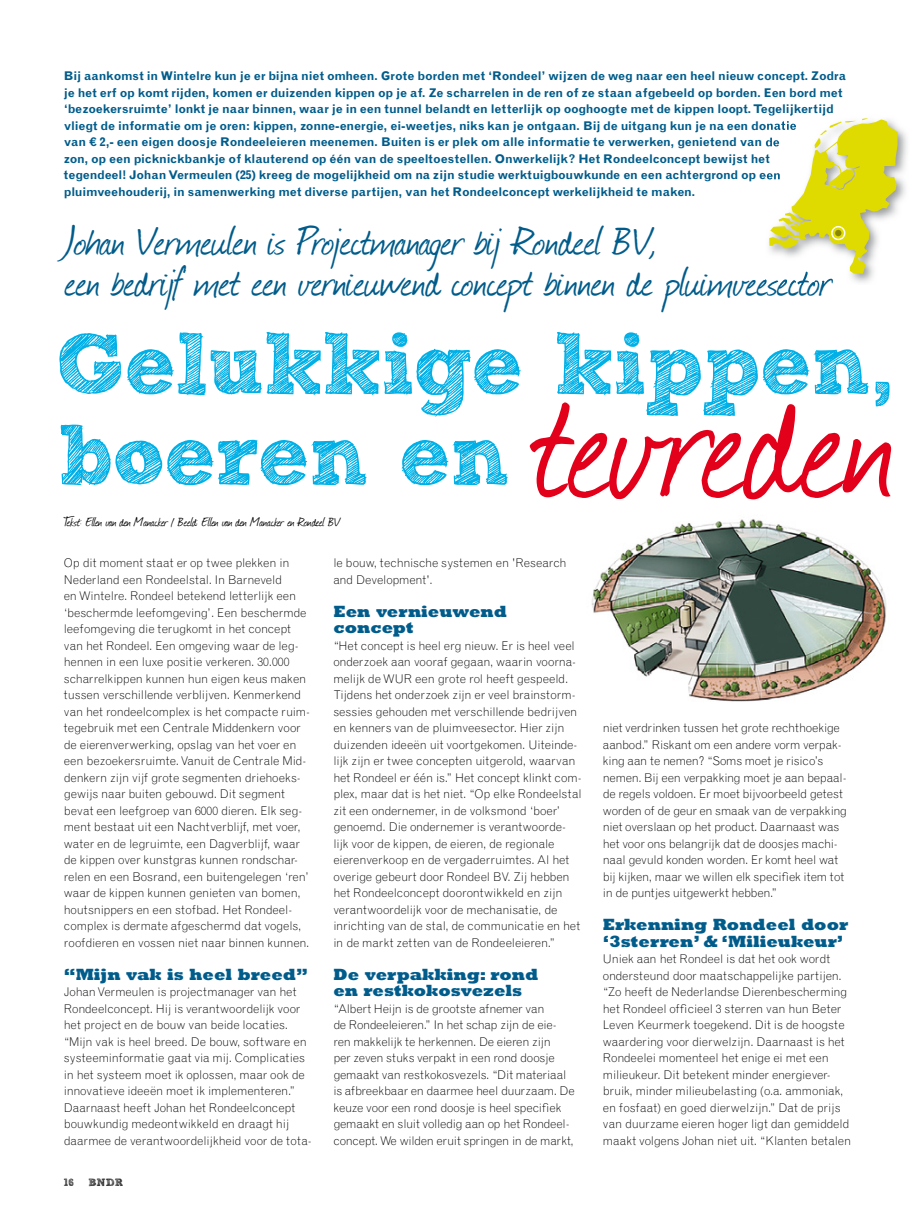
<style>
.page{position:relative;width:915px;height:1212px;background:#fff}
.page>*{position:absolute;margin:0;border:0;box-sizing:border-box;transform-origin:0 0}
.t1{font:187.5px "Journal";letter-spacing:-.02em;color:#e2001a}
.t2{font:700 87px/90.8px "Sketch Block";letter-spacing:-.015em;color:#00b0e6}
.t3{font:48px/41.2px "Journal";letter-spacing:-.01em;color:#005c8b}
.t4{font:800 16.5px/16.5px "Rockwell Std";color:#005c8b}
.t5{font:15px "Journal";letter-spacing:-.02em;color:#000}
.t6{font:300 12px/16.5px "Grotesque MT Std";letter-spacing:-.01em;color:#000}
.t7{font:700 12px/16.5px "Grotesque MT Std";letter-spacing:-.015em;color:#005c8b}
.t8{font:700 10.5px "Sketch Block";letter-spacing:.015em;color:#000}
</style>
<div class="page">
<img style="left:591px;top:519px;width:296px;height:183px">
<img style="left:850px;top:126px;width:57px;height:157px">
<img style="left:765px;top:274px;width:68px;height:11px">
<img style="left:769px;top:114px;width:57px;height:2px">
<svg style="left:765px;top:118px;width:132px;height:156px"></svg>
<p class="t7" style="left:64px;top:68px;width:783px">Bij aankomst in Wintelre kun je er bijna niet omheen. Grote borden met ‘Rondeel’ wijzen de weg naar een heel nieuw concept. Zodra je het erf op komt rijden, komen er duizenden kippen op je af. Ze scharrelen in de ren of ze staan afgebeeld op borden. Een bord met ‘bezoekersruimte’ lonkt je naar binnen, waar je in een tunnel belandt en letterlijk op ooghoogte met de kippen loopt. Tegelijkertijd vliegt de informatie om je oren: kippen, zonne-energie, ei-weetjes, niks kan je ontgaan. Bij de uitgang kun je na een donatie<br>van € 2,- een eigen doosje Rondeeleieren meenemen. Buiten is er plek om alle informatie te verwerken, genietend van de<br>zon, op een picknickbankje of klauterend op één van de speeltoestellen. Onwerkelijk? Het Rondeelconcept bewijst het<br>tegendeel! Johan Vermeulen (25) kreeg de mogelijkheid om na zijn studie werktuigbouwkunde en een achtergrond op een pluimveehouderij, in samenwerking met diverse partijen, van het Rondeelconcept werkelijkheid te maken.</p>
<h3 class="t3" style="left:65px;top:219px;width:767px">Johan Vermeulen is Projectmanager bij Rondeel BV,<br>een bedrijf met een vernieuwend concept binnen de pluimveesector</h3>
<h2 class="t2" style="left:56px;top:318px;width:836px">Gelukkige kippen, boeren en</h2>
<h1 class="t1" style="left:526px;top:314px;width:371px">tevreden</h1>
<p class="t5" style="left:64px;top:511px;width:278px">Tekst: Ellen van den Manacker / Beeld: Ellen van den Manacker en Rondeel BV</p>
<p class="t6" style="left:64px;top:555px;width:248px">Op dit moment staat er op twee plekken in Nederland een Rondeelstal. In Barneveld<br>en Wintelre. Rondeel betekend letterlijk een ‘beschermde leefomgeving’. Een beschermde leefomgeving die terugkomt in het concept van het Rondeel. Een omgeving waar de leg&shy;hennen in een luxe positie verkeren. 30.000 scharrelkippen kunnen hun eigen keus maken tussen verschillende verblijven. Kenmerkend van het rondeelcomplex is het compacte ruim&shy;tegebruik met een Centrale Middenkern voor de eierenverwerking, opslag van het voer en een bezoekersruimte. Vanuit de Centrale Mid&shy;denkern zijn vijf grote segmenten driehoeks&shy;gewijs naar buiten gebouwd. Dit segment bevat een leefgroep van 6000 dieren. Elk seg&shy;ment bestaat uit een Nachtverblijf, met voer, water en de legruimte, een Dagverblijf, waar de kippen over kunstgras kunnen rondschar&shy;relen en een Bosrand, een buitengelegen ‘ren’ waar de kippen kunnen genieten van bomen, houtsnippers en een stofbad. Het Rondeel&shy;complex is dermate afgeschermd dat vogels, roofdieren en vossen niet naar binnen kunnen.</p>
<h3 class="t4" style="left:64px;top:965px;width:245px">“Mijn vak is heel breed”</h3>
<p class="t6" style="left:64px;top:984px;width:249px">Johan Vermeulen is projectmanager van het Rondeelconcept. Hij is verantwoordelijk voor het project en de bouw van beide locaties. “Mijn vak is heel breed. De bouw, software en systeeminformatie gaat via mij. Complicaties in het systeem moet ik oplossen, maar ook de innovatieve ideeën moet ik implementeren.” Daarnaast heeft Johan het Rondeelconcept bouwkundig medeontwikkeld en draagt hij daarmee de verantwoordelijkheid voor de tota-</p>
<p class="t8" style="left:64px;top:1176px;width:12px">16</p>
<p class="t8" style="left:88px;top:1176px;width:36px">BNDR</p>
<p class="t6" style="left:333px;top:555px;width:235px">le bouw, technische systemen en 'Research and Development'.</p>
<h3 class="t4" style="left:333px;top:602px;width:175px">Een vernieuwend concept</h3>
<p class="t6" style="left:333px;top:637px;width:250px">“Het concept is heel erg nieuw. Er is heel veel onderzoek aan vooraf gegaan, waarin voorna&shy;melijk de WUR een grote rol heeft gespeeld.<br>Tijdens het onderzoek zijn er veel brainstorm&shy;sessies gehouden met verschillende bedrijven en kenners van de pluimveesector. Hier zijn duizenden ideeën uit voortgekomen. Uiteinde&shy;lijk zijn er twee concepten uitgerold, waarvan het Rondeel er één is.” Het concept klinkt com&shy;plex, maar dat is het niet. “Op elke Rondeelstal zit een ondernemer, in de volksmond ‘boer’ genoemd. Die ondernemer is verantwoorde&shy;lijk voor de kippen, de eieren, de regionale eierenverkoop en de vergaderruimtes. Al het overige gebeurt door Rondeel BV. Zij hebben het Rondeelconcept doorontwikkeld en zijn verantwoordelijk voor de mechanisatie, de inrichting van de stal, de communicatie en het in de markt zetten van de Rondeeleieren.”</p>
<h3 class="t4" style="left:333px;top:965px;width:206px">De verpakking: rond en restkokosvezels</h3>
<p class="t6" style="left:333px;top:1000px;width:243px">“Albert Heijn is de grootste afnemer van<br>de Rondeeleieren.” In het schap zijn de eie&shy;ren makkelijk te herkennen. De eieren zijn<br>per zeven stuks verpakt in een rond doosje gemaakt van restkokosvezels. “Dit materiaal is afbreekbaar en daarmee heel duurzaam. De keuze voor een rond doosje is heel specifiek gemaakt en sluit volledig aan op het Rondeel&shy;concept. We wilden eruit springen in de markt,</p>
<p class="t6" style="left:602px;top:720px;width:245px">niet verdrinken tussen het grote rechthoekige aanbod.” Riskant om een andere vorm verpak&shy;king aan te nemen? “Soms moet je risico’s nemen. Bij een verpakking moet je aan bepaal&shy;de regels voldoen. Er moet bijvoorbeeld getest worden of de geur en smaak van de verpakking niet overslaan op het product. Daarnaast was het voor ons belangrijk dat de doosjes machi&shy;naal gevuld konden worden. Er komt heel wat bij kijken, maar we willen elk specifiek item tot in de puntjes uitgewerkt hebben.”</p>
<h3 class="t4" style="left:602px;top:916px;width:246px">Erkenning Rondeel door ‘3sterren’ &amp; ‘Milieukeur’</h3>
<p class="t6" style="left:602px;top:951px;width:250px">Uniek aan het Rondeel is dat het ook wordt ondersteund door maatschappelijke partijen. “Zo heeft de Nederlandse Dierenbescherming het Rondeel officieel 3 sterren van hun Beter Leven Keurmerk toegekend. Dit is de hoogste waardering voor dierwelzijn. Daarnaast is het Rondeelei momenteel het enige ei met een milieukeur. Dit betekent minder energiever&shy;bruik, minder milieubelasting (o.a. ammoniak, en fosfaat) en goed dierwelzijn.” Dat de prijs van duurzame eieren hoger ligt dan gemiddeld maakt volgens Johan niet uit. “Klanten betalen</p>
</div>
